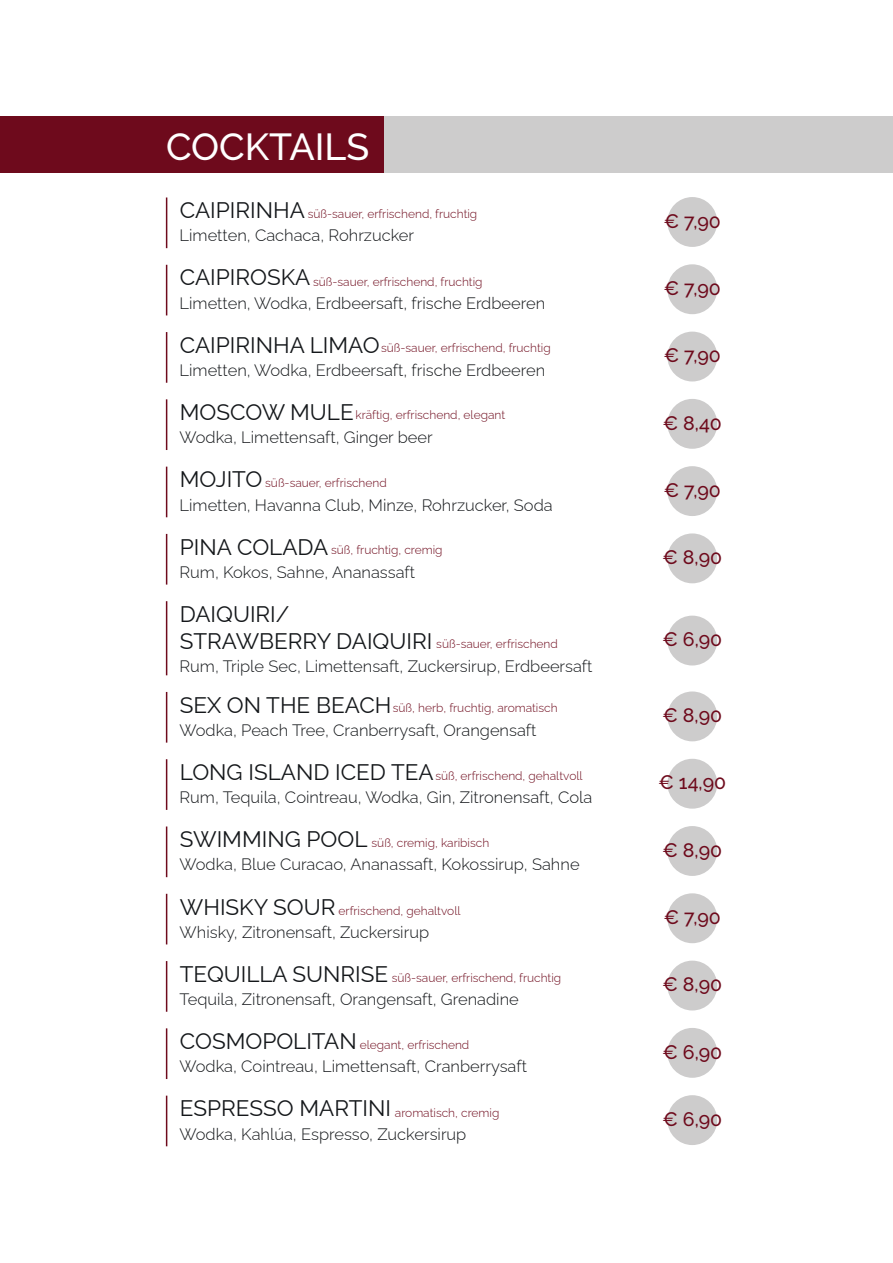
<style>
.page{position:relative;width:893px;height:1263px;background:#fff}
.page>*{position:absolute;margin:0;border:0;box-sizing:border-box;transform-origin:0 0}
.t1{font:500 37.5px "Raleway";color:#fff}
.t2{font:100 22.5px/27px "Raleway";color:#14171a}
.t3{font:500 19.5px "Raleway";color:#6e0a1c}
.t4{font:100 16.5px "Raleway";color:#14171a}
.t5{font:100 12px "Raleway";color:#6e0a1c}
</style>
<div class="page">
<div style="left:222px;top:117px;width:671px;height:56px;background:#cdcccc"></div>
<div style="left:0;top:117px;width:384px;height:56px;background:#6e0a1c"></div>
<div style="left:667px;top:197px;width:50px;height:50px;background:#cdcccc;border-radius:50%"></div>
<hr style="left:166px;top:197px;width:1px;height:51px;background:#6e0a1c">
<div style="left:667px;top:264px;width:50px;height:50px;background:#cdcccc;border-radius:50%"></div>
<hr style="left:166px;top:265px;width:1px;height:50px;background:#6e0a1c">
<div style="left:667px;top:332px;width:50px;height:49px;background:#cdcccc;border-radius:50%"></div>
<hr style="left:166px;top:332px;width:1px;height:51px;background:#6e0a1c">
<div style="left:667px;top:399px;width:50px;height:50px;background:#cdcccc;border-radius:50%"></div>
<hr style="left:166px;top:399px;width:1px;height:51px;background:#6e0a1c">
<div style="left:667px;top:533px;width:50px;height:50px;background:#cdcccc;border-radius:50%"></div>
<hr style="left:166px;top:534px;width:1px;height:51px;background:#6e0a1c">
<div style="left:667px;top:616px;width:50px;height:49px;background:#cdcccc;border-radius:50%"></div>
<hr style="left:166px;top:601px;width:1px;height:74px;background:#6e0a1c">
<div style="left:667px;top:691px;width:50px;height:50px;background:#cdcccc;border-radius:50%"></div>
<hr style="left:166px;top:692px;width:1px;height:51px;background:#6e0a1c">
<div style="left:667px;top:759px;width:50px;height:50px;background:#cdcccc;border-radius:50%"></div>
<hr style="left:166px;top:759px;width:1px;height:51px;background:#6e0a1c">
<div style="left:667px;top:826px;width:50px;height:50px;background:#cdcccc;border-radius:50%"></div>
<hr style="left:166px;top:826px;width:1px;height:51px;background:#6e0a1c">
<div style="left:667px;top:893px;width:50px;height:50px;background:#cdcccc;border-radius:50%"></div>
<hr style="left:166px;top:894px;width:1px;height:50px;background:#6e0a1c">
<div style="left:667px;top:961px;width:50px;height:49px;background:#cdcccc;border-radius:50%"></div>
<hr style="left:166px;top:961px;width:1px;height:51px;background:#6e0a1c">
<div style="left:667px;top:1028px;width:50px;height:50px;background:#cdcccc;border-radius:50%"></div>
<hr style="left:166px;top:1028px;width:1px;height:51px;background:#6e0a1c">
<div style="left:667px;top:1095px;width:50px;height:50px;background:#cdcccc;border-radius:50%"></div>
<hr style="left:166px;top:1096px;width:1px;height:50px;background:#6e0a1c">
<div style="left:667px;top:466px;width:50px;height:50px;background:#cdcccc;border-radius:50%"></div>
<hr style="left:166px;top:467px;width:1px;height:50px;background:#6e0a1c">
<h1 class="t1" style="left:166px;top:126px;width:205px">COCKTAILS</h1>
<h2 class="t2" style="left:180px;top:194px;width:127px">CAIPIRINHA</h2>
<p class="t4" style="left:180px;top:222px;width:236px">Limetten, Cachaca, Rohrzucker</p>
<p class="t5" style="left:308px;top:205px;width:171px">süß-sauer, erfrischend, fruchtig</p>
<h2 class="t2" style="left:180px;top:262px;width:132px">CAIPIROSKA</h2>
<p class="t4" style="left:180px;top:290px;width:367px">Limetten, Wodka, Erdbeersaft, frische Erdbeeren</p>
<p class="t5" style="left:313px;top:272px;width:171px">süß-sauer, erfrischend, fruchtig</p>
<h2 class="t2" style="left:180px;top:329px;width:201px">CAIPIRINHA LIMAO</h2>
<p class="t4" style="left:180px;top:357px;width:367px">Limetten, Wodka, Erdbeersaft, frische Erdbeeren</p>
<p class="t5" style="left:381px;top:338px;width:171px">süß-sauer, erfrischend, fruchtig</p>
<h2 class="t2" style="left:180px;top:396px;width:175px">MOSCOW MULE</h2>
<p class="t5" style="left:356px;top:405px;width:151px">kräftig, erfrischend, elegant</p>
<p class="t4" style="left:180px;top:424px;width:255px">Wodka, Limettensaft, Ginger beer</p>
<h2 class="t2" style="left:180px;top:463px;width:84px">MOJITO</h2>
<p class="t5" style="left:265px;top:473px;width:123px">süß-sauer, erfrischend</p>
<p class="t4" style="left:180px;top:491px;width:374px">Limetten, Havanna Club, Minze, Rohrzucker, Soda</p>
<h2 class="t2" style="left:180px;top:531px;width:150px">PINA COLADA</h2>
<p class="t4" style="left:180px;top:559px;width:237px">Rum, Kokos, Sahne, Ananassaft</p>
<p class="t5" style="left:331px;top:540px;width:113px">süß, fruchtig, cremig</p>
<h2 class="t2" style="left:180px;top:598px;width:254px">DAIQUIRI/<br>STRAWBERRY DAIQUIRI</h2>
<p class="t4" style="left:180px;top:653px;width:414px">Rum, Triple Sec, Limettensaft, Zuckersirup, Erdbeersaft</p>
<p class="t5" style="left:436px;top:634px;width:123px">süß-sauer, erfrischend</p>
<h2 class="t2" style="left:180px;top:689px;width:213px">SEX ON THE BEACH</h2>
<p class="t4" style="left:180px;top:717px;width:358px">Wodka, Peach Tree, Cranberrysaft, Orangensaft</p>
<p class="t5" style="left:393px;top:698px;width:166px">süß, herb, fruchtig, aromatisch</p>
<h2 class="t2" style="left:180px;top:756px;width:255px">LONG ISLAND ICED TEA</h2>
<p class="t4" style="left:180px;top:784px;width:414px">Rum, Tequila, Cointreau, Wodka, Gin, Zitronensaft, Cola</p>
<p class="t5" style="left:435px;top:766px;width:149px">süß, erfrischend, gehaltvoll</p>
<h2 class="t2" style="left:180px;top:823px;width:189px">SWIMMING POOL</h2>
<p class="t4" style="left:180px;top:851px;width:401px">Wodka, Blue Curacao, Ananassaft, Kokossirup, Sahne</p>
<p class="t5" style="left:372px;top:834px;width:119px">süß, cremig, karibisch</p>
<h2 class="t2" style="left:180px;top:890px;width:157px">WHISKY SOUR</h2>
<p class="t5" style="left:339px;top:901px;width:123px">erfrischend, gehaltvoll</p>
<p class="t4" style="left:180px;top:919px;width:251px">Whisky, Zitronensaft, Zuckersirup</p>
<h2 class="t2" style="left:180px;top:958px;width:210px">TEQUILLA SUNRISE</h2>
<p class="t4" style="left:180px;top:986px;width:341px">Tequila, Zitronensaft, Orangensaft, Grenadine</p>
<p class="t5" style="left:392px;top:968px;width:171px">süß-sauer, erfrischend, fruchtig</p>
<h2 class="t2" style="left:180px;top:1025px;width:178px">COSMOPOLITAN</h2>
<p class="t4" style="left:180px;top:1053px;width:349px">Wodka, Cointreau, Limettensaft, Cranberrysaft</p>
<p class="t5" style="left:360px;top:1035px;width:111px">elegant, erfrischend</p>
<h2 class="t2" style="left:180px;top:1092px;width:213px">ESPRESSO MARTINI</h2>
<p class="t4" style="left:180px;top:1120px;width:288px">Wodka, Kahlúa, Espresso, Zuckersirup</p>
<p class="t5" style="left:395px;top:1103px;width:106px">aromatisch, cremig</p>
<p class="t3" style="left:664px;top:210px;width:59px">€ 7,90</p>
<p class="t3" style="left:664px;top:277px;width:59px">€ 7,90</p>
<p class="t3" style="left:664px;top:344px;width:59px">€ 7,90</p>
<p class="t3" style="left:663px;top:411px;width:61px">€ 8,40</p>
<p class="t3" style="left:664px;top:479px;width:59px">€ 7,90</p>
<p class="t3" style="left:662px;top:546px;width:61px">€ 8,90</p>
<p class="t3" style="left:662px;top:628px;width:61px">€ 6,90</p>
<p class="t3" style="left:662px;top:704px;width:61px">€ 8,90</p>
<p class="t3" style="left:658px;top:771px;width:69px">€ 14,90</p>
<p class="t3" style="left:662px;top:838px;width:61px">€ 8,90</p>
<p class="t3" style="left:664px;top:906px;width:59px">€ 7,90</p>
<p class="t3" style="left:662px;top:973px;width:61px">€ 8,90</p>
<p class="t3" style="left:662px;top:1040px;width:61px">€ 6,90</p>
<p class="t3" style="left:662px;top:1108px;width:61px">€ 6,90</p>
</div>
